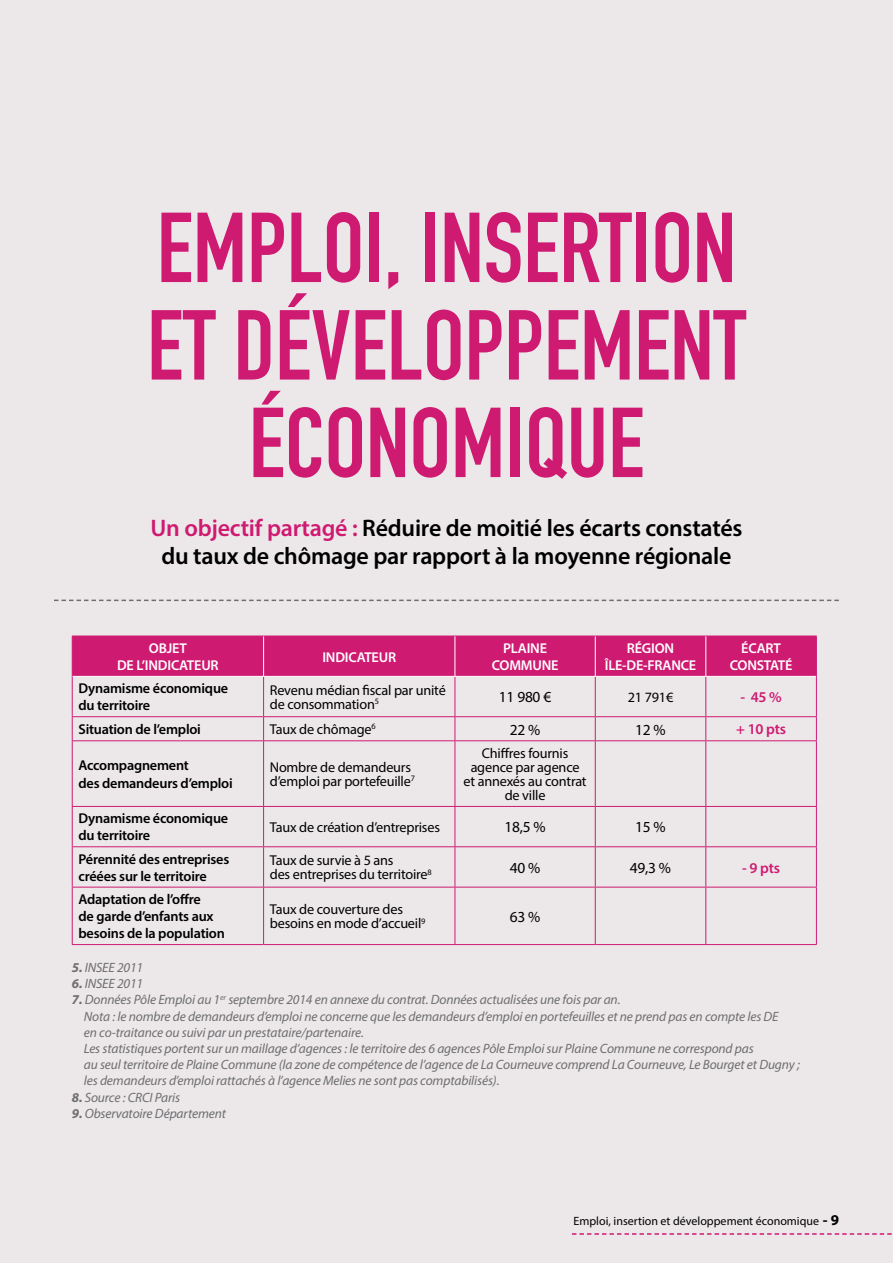
<style>
.page{position:relative;width:893px;height:1263px;background:#ece8e9}
.page>*{position:absolute;margin:0;border:0;box-sizing:border-box;transform-origin:0 0}
.t1{font:700 97.5px/97.5px "DIN Condensed";color:#cf1a72;text-align:center}
.t2{font:600 24px/28.8px "Myriad Pro";letter-spacing:-.01em;color:#000;text-align:center}
.t3{font:15.45px "Myriad Pro";letter-spacing:-.015em;color:#000}
.t4{font:600 15px "Myriad Pro";letter-spacing:-.015em;color:#cf1a72}
.t5{font:14.25px/14.1px "Myriad Pro";letter-spacing:-.015em;color:#000}
.t6{font:600 14.25px/17.1px "Myriad Pro";letter-spacing:-.015em;color:#000}
.t7{font:600 14.25px/17.1px "Myriad Pro";letter-spacing:-.015em;color:#fff;text-align:center}
.t8{font:italic 13.5px/16.2px "Myriad Pro";letter-spacing:-.01em;color:#6d6e71}
.t9{font:12px "Myriad Pro";color:#000}
.s1{color:#cf1a72}
.s2{font-weight:700}
.s3{font-weight:700;font-size:15px}
</style>
<div class="page">
<svg style="left:572px;top:1233px;width:320px;height:2px"></svg>
<svg style="left:54px;top:600px;width:785px;height:1px"></svg>
<div style="left:73px;top:637px;width:743px;height:39px;background:#cf1a72"></div>
<hr style="left:72px;top:636px;width:192px;height:1px;background:#cf1a72">
<hr style="left:72px;top:636px;width:1px;height:40px;background:#cf1a72">
<hr style="left:264px;top:636px;width:191px;height:1px;background:#cf1a72">
<hr style="left:455px;top:636px;width:140px;height:1px;background:#cf1a72">
<hr style="left:595px;top:636px;width:111px;height:1px;background:#cf1a72">
<hr style="left:706px;top:636px;width:111px;height:1px;background:#cf1a72">
<hr style="left:816px;top:636px;width:1px;height:40px;background:#cf1a72">
<hr style="left:72px;top:676px;width:1px;height:40px;background:#cf1a72">
<hr style="left:263px;top:677px;width:1px;height:39px;background:#cf1a72">
<hr style="left:455px;top:677px;width:1px;height:39px;background:#cf1a72">
<hr style="left:595px;top:677px;width:1px;height:39px;background:#cf1a72">
<hr style="left:705px;top:677px;width:1px;height:39px;background:#cf1a72">
<hr style="left:816px;top:676px;width:1px;height:40px;background:#cf1a72">
<hr style="left:72px;top:716px;width:192px;height:1px;background:#cf1a72">
<svg style="left:72px;top:717px;width:1px;height:23px"></svg>
<hr style="left:264px;top:716px;width:191px;height:1px;background:#cf1a72">
<svg style="left:263px;top:717px;width:1px;height:23px"></svg>
<hr style="left:455px;top:716px;width:140px;height:1px;background:#cf1a72">
<svg style="left:455px;top:717px;width:1px;height:23px"></svg>
<hr style="left:595px;top:716px;width:111px;height:1px;background:#cf1a72">
<svg style="left:595px;top:717px;width:1px;height:23px"></svg>
<hr style="left:706px;top:716px;width:111px;height:1px;background:#cf1a72">
<svg style="left:705px;top:717px;width:1px;height:23px"></svg>
<svg style="left:816px;top:717px;width:1px;height:23px"></svg>
<hr style="left:72px;top:740px;width:192px;height:1px;background:#cf1a72">
<hr style="left:72px;top:741px;width:1px;height:65px;background:#cf1a72">
<hr style="left:264px;top:740px;width:191px;height:1px;background:#cf1a72">
<hr style="left:263px;top:741px;width:1px;height:65px;background:#cf1a72">
<hr style="left:455px;top:740px;width:140px;height:1px;background:#cf1a72">
<hr style="left:455px;top:741px;width:1px;height:65px;background:#cf1a72">
<hr style="left:595px;top:740px;width:111px;height:1px;background:#cf1a72">
<hr style="left:595px;top:741px;width:1px;height:65px;background:#cf1a72">
<hr style="left:706px;top:740px;width:111px;height:1px;background:#cf1a72">
<hr style="left:705px;top:741px;width:1px;height:65px;background:#cf1a72">
<hr style="left:816px;top:741px;width:1px;height:65px;background:#cf1a72">
<hr style="left:72px;top:806px;width:192px;height:1px;background:#cf1a72">
<hr style="left:72px;top:807px;width:1px;height:39px;background:#cf1a72">
<hr style="left:264px;top:806px;width:191px;height:1px;background:#cf1a72">
<hr style="left:263px;top:807px;width:1px;height:39px;background:#cf1a72">
<hr style="left:455px;top:806px;width:140px;height:1px;background:#cf1a72">
<hr style="left:455px;top:807px;width:1px;height:39px;background:#cf1a72">
<hr style="left:595px;top:806px;width:111px;height:1px;background:#cf1a72">
<hr style="left:595px;top:807px;width:1px;height:39px;background:#cf1a72">
<hr style="left:706px;top:806px;width:111px;height:1px;background:#cf1a72">
<hr style="left:705px;top:807px;width:1px;height:39px;background:#cf1a72">
<hr style="left:816px;top:807px;width:1px;height:39px;background:#cf1a72">
<hr style="left:72px;top:846px;width:192px;height:1px;background:#cf1a72">
<hr style="left:72px;top:847px;width:1px;height:40px;background:#cf1a72">
<hr style="left:264px;top:846px;width:191px;height:1px;background:#cf1a72">
<hr style="left:263px;top:847px;width:1px;height:40px;background:#cf1a72">
<hr style="left:455px;top:846px;width:140px;height:1px;background:#cf1a72">
<hr style="left:455px;top:847px;width:1px;height:40px;background:#cf1a72">
<hr style="left:595px;top:846px;width:111px;height:1px;background:#cf1a72">
<hr style="left:595px;top:847px;width:1px;height:40px;background:#cf1a72">
<hr style="left:706px;top:846px;width:111px;height:1px;background:#cf1a72">
<hr style="left:705px;top:847px;width:1px;height:40px;background:#cf1a72">
<hr style="left:816px;top:847px;width:1px;height:40px;background:#cf1a72">
<hr style="left:72px;top:887px;width:192px;height:1px;background:#cf1a72">
<hr style="left:72px;top:887px;width:1px;height:57px;background:#cf1a72">
<hr style="left:264px;top:887px;width:191px;height:1px;background:#cf1a72">
<hr style="left:263px;top:887px;width:1px;height:57px;background:#cf1a72">
<hr style="left:455px;top:887px;width:140px;height:1px;background:#cf1a72">
<hr style="left:455px;top:887px;width:1px;height:57px;background:#cf1a72">
<hr style="left:595px;top:887px;width:111px;height:1px;background:#cf1a72">
<hr style="left:595px;top:887px;width:1px;height:57px;background:#cf1a72">
<hr style="left:706px;top:887px;width:111px;height:1px;background:#cf1a72">
<hr style="left:705px;top:887px;width:1px;height:57px;background:#cf1a72">
<hr style="left:816px;top:887px;width:1px;height:57px;background:#cf1a72">
<hr style="left:72px;top:944px;width:192px;height:1px;background:#cf1a72">
<hr style="left:264px;top:944px;width:191px;height:1px;background:#cf1a72">
<hr style="left:455px;top:944px;width:140px;height:1px;background:#cf1a72">
<hr style="left:595px;top:944px;width:111px;height:1px;background:#cf1a72">
<hr style="left:706px;top:944px;width:111px;height:1px;background:#cf1a72">
<hr style="left:263px;top:636px;width:1px;height:40px;background:#fff">
<hr style="left:455px;top:636px;width:1px;height:40px;background:#fff">
<hr style="left:595px;top:636px;width:1px;height:40px;background:#fff">
<hr style="left:705px;top:636px;width:1px;height:40px;background:#fff">
<hr style="left:73px;top:676px;width:191px;height:1px;background:#fff">
<hr style="left:264px;top:676px;width:191px;height:1px;background:#fff">
<hr style="left:455px;top:676px;width:140px;height:1px;background:#fff">
<hr style="left:595px;top:676px;width:111px;height:1px;background:#fff">
<hr style="left:706px;top:676px;width:110px;height:1px;background:#fff">
<h1 class="t1" style="left:147px;top:200px;width:600px">EMPLOI, INSERTION<br>ET DÉVELOPPEMENT<br>ÉCONOMIQUE</h1>
<h2 class="t2" style="left:150px;top:513px;width:594px"><span class="s1">Un objectif partagé :</span> Réduire de moitié les écarts constatés du taux de chômage par rapport à la moyenne régionale</h2>
<p class="t7" style="left:117px;top:639px;width:103px">OBJET<br>DE L’INDICATEUR</p>
<p class="t7" style="left:322px;top:648px;width:75px">INDICATEUR</p>
<p class="t7" style="left:492px;top:639px;width:68px">PLAINE<br>COMMUNE</p>
<p class="t7" style="left:605px;top:639px;width:93px">RÉGION<br>ÎLE-DE-FRANCE</p>
<p class="t7" style="left:730px;top:639px;width:64px">ÉCART<br>CONSTATÉ</p>
<p class="t6" style="left:79px;top:680px;width:151px">Dynamisme économique du territoire</p>
<p class="t5" style="left:270px;top:683px;width:177px">Revenu médian fiscal par unité de consommation<sup>5</sup></p>
<p class="t3" style="left:499px;top:688px;width:54px">11 980 €</p>
<p class="t5" style="left:628px;top:690px;width:47px">21 791€</p>
<p class="t4" style="left:740px;top:688px;width:43px">- 45 %</p>
<p class="t6" style="left:79px;top:720px;width:124px">Situation de l’emploi</p>
<p class="t5" style="left:270px;top:722px;width:107px">Taux de chômage<sup>6</sup></p>
<p class="t3" style="left:510px;top:720px;width:32px">22 %</p>
<p class="t3" style="left:635px;top:720px;width:32px">12 %</p>
<p class="t4" style="left:736px;top:720px;width:51px">+ 10 pts</p>
<p class="t6" style="left:79px;top:757px;width:156px">Accompagnement<br>des demandeurs d’emploi</p>
<p class="t5" style="left:270px;top:760px;width:147px">Nombre de demandeurs d’emploi par portefeuille<sup>7</sup></p>
<p class="t5" style="left:464px;top:746px;width:125px;text-align:center">Chiffres fournis agence par agence et annexés au contrat de ville</p>
<p class="t6" style="left:79px;top:810px;width:151px">Dynamisme économique du territoire</p>
<p class="t5" style="left:270px;top:820px;width:172px">Taux de création d’entreprises</p>
<p class="t3" style="left:504px;top:818px;width:43px">18,5 %</p>
<p class="t3" style="left:635px;top:818px;width:32px">15 %</p>
<p class="t6" style="left:79px;top:850px;width:152px">Pérennité des entreprises créées sur le territoire</p>
<p class="t5" style="left:270px;top:853px;width:163px">Taux de survie à 5 ans<br>des entreprises du territoire<sup>8</sup></p>
<p class="t3" style="left:510px;top:858px;width:32px">40 %</p>
<p class="t3" style="left:630px;top:858px;width:43px">49,3 %</p>
<p class="t4" style="left:742px;top:858px;width:39px">- 9 pts</p>
<p class="t6" style="left:79px;top:890px;width:148px">Adaptation de l’offre<br>de garde d’enfants aux besoins de la population</p>
<p class="t5" style="left:270px;top:902px;width:157px">Taux de couverture des besoins en mode d’accueil<sup>9</sup></p>
<p class="t3" style="left:510px;top:907px;width:32px">63 %</p>
<p class="t8" style="left:72px;top:959px;width:73px"><span class="s2">5.</span> INSEE 2011</p>
<p class="t8" style="left:72px;top:975px;width:73px"><span class="s2">6.</span> INSEE 2011</p>
<p class="t8" style="left:84px;top:991px;width:717px;text-indent:-12px"><span class="s2">7.</span> Données Pôle Emploi au 1<sup>er</sup> septembre 2014 en annexe du contrat. Données actualisées une fois par an.<br>Nota : le nombre de demandeurs d’emploi ne concerne que les demandeurs d’emploi en portefeuilles et ne prend pas en compte les DE<br>en co-traitance ou suivi par un prestataire/partenaire.<br>Les statistiques portent sur un maillage d’agences : le territoire des 6 agences Pôle Emploi sur Plaine Commune ne correspond pas<br>au seul territoire de Plaine Commune (la zone de compétence de l’agence de La Courneuve comprend La Courneuve, Le Bourget et Dugny ; les demandeurs d’emploi rattachés à l’agence Melies ne sont pas comptabilisés).</p>
<p class="t8" style="left:72px;top:1089px;width:110px"><span class="s2">8.</span> Source : CRCI Paris</p>
<p class="t8" style="left:72px;top:1105px;width:156px"><span class="s2">9.</span> Observatoire Département</p>
<p class="t9" style="left:574px;top:1214px;width:267px">Emploi, insertion et développement économique <span class="s3">- 9</span></p>
</div>
